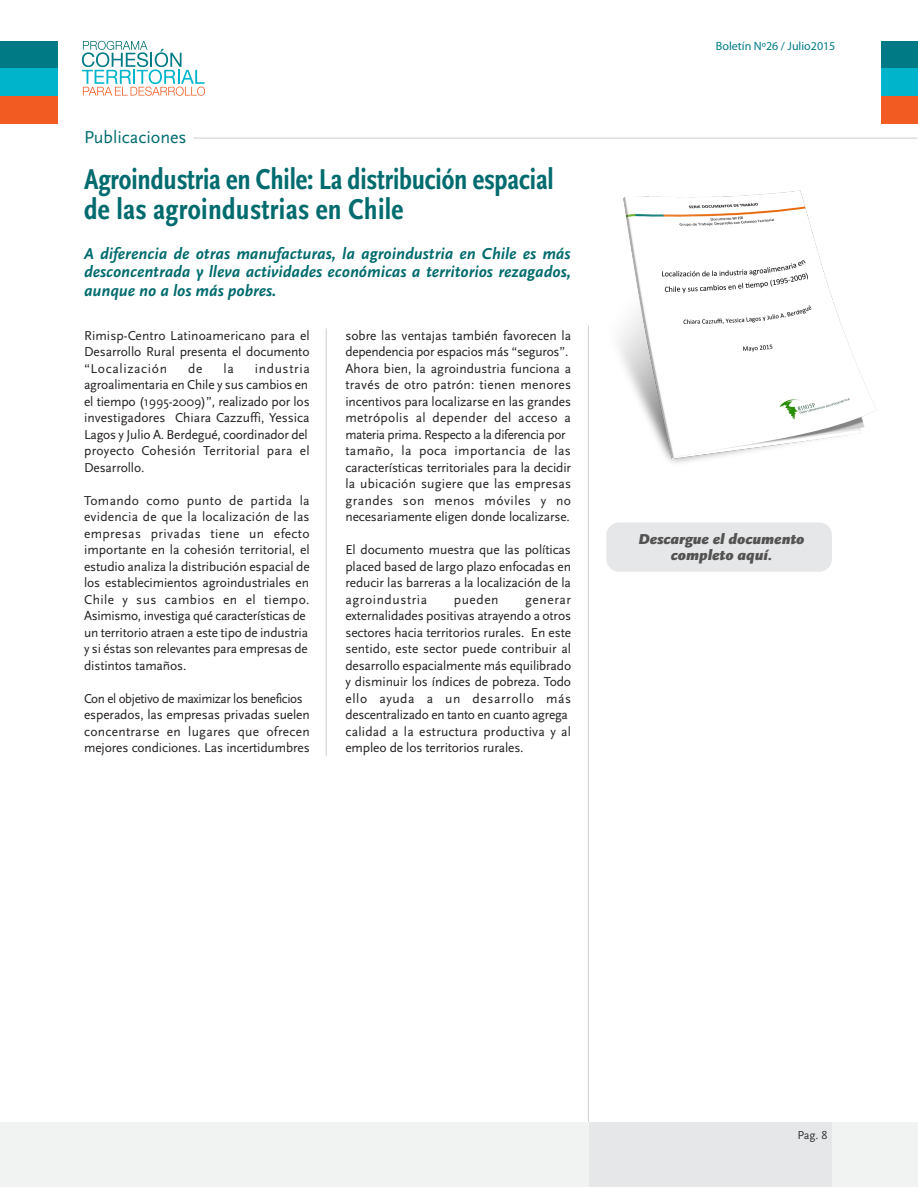
<style>
.page{position:relative;width:918px;height:1188px;background:#fff}
.page>*{position:absolute;margin:0;border:0;box-sizing:border-box;transform-origin:0 0}
.t1{font:700 condensed 30px/30px "Scala Sans";letter-spacing:-.005em;color:#006b6e}
.t2{font:18px "Scala Sans";color:#006b6e}
.t3{font:italic 700 16.5px/18.5px "Scala Sans";color:#006b6e;text-align:justify}
.t4{font:italic 900 15px/16.5px "Scala Sans";color:#545353;text-align:center}
.t5{font:13.5px/16.5px "Scala Sans";letter-spacing:-.01em;color:#231f20}
.t6{font:12px "Myriad Pro";color:#007b85}
.t7{font:12px "Scala Sans";color:#333}
</style>
<div class="page">
<hr style="left:588px;top:326px;width:1px;height:811px;background:#cdcdcd">
<div style="left:0;top:1122px;width:917px;height:64px;background:#f1f2f2"></div>
<div style="left:589px;top:1122px;width:243px;height:64px;background:#e6e7e8"></div>
<div style="left:0;top:41px;width:57px;height:28px;background:#007b85"></div>
<div style="left:0;top:69px;width:57px;height:27px;background:#00b5cb"></div>
<div style="left:0;top:96px;width:57px;height:28px;background:#f25b21"></div>
<div style="left:882px;top:41px;width:36px;height:28px;background:#007b85"></div>
<div style="left:882px;top:69px;width:36px;height:27px;background:#00b5cb"></div>
<div style="left:882px;top:96px;width:36px;height:28px;background:#f25b21"></div>
<hr style="left:326px;top:328px;width:1px;height:428px;background:#cdcdcd">
<hr style="left:193px;top:138px;width:724px;height:1px;background:#cdcdcd">
<img style="left:619px;top:191px;width:258px;height:272px">
<div style="left:606px;top:522px;width:226px;height:50px;background:#e6e7e8;border-radius:13px"></div>
<svg style="left:82px;top:41px;width:123px;height:55px"></svg>
<h2 class="t2" style="left:84px;top:127px;width:104px">Publicaciones</h2>
<h1 class="t1" style="left:84px;top:165px;width:471px">Agroindustria en Chile: La distribución espacial de las agroindustrias en Chile</h1>
<p class="t3" style="left:84px;top:245px;width:488px">A diferencia de otras manufacturas, la agroindustria en Chile es más desconcentrada y lleva actividades económicas a territorios rezagados, aunque no a los más pobres.</p>
<p class="t5" style="left:84px;top:327px;width:227px;text-align:justify">Rimisp-Centro Latinoamericano para el Desarrollo Rural presenta el documento “Localización</p>
<p class="t5" style="left:345px;top:327px;width:227px">sobre las ventajas también favorecen la dependencia por espacios más “seguros”.<br>Ahora bien, la agroindustria funciona a través de otro patrón: tienen menores incentivos para localizarse en las grandes metrópolis al depender del acceso a materia prima. Respecto a la diferencia por tamaño, la poca importancia de las características territoriales para la decidir la ubicación sugiere que las empresas grandes son menos móviles y no necesariamente eligen donde localizarse.</p>
<p class="t5" style="left:345px;top:542px;width:227px;text-align:justify">El documento muestra que las políticas placed based de largo plazo enfocadas en reducir las barreras a la localización de la agroindustria</p>
<p class="t5" style="left:84px;top:360px;width:227px;text-indent:171px">industria agroalimentaria en Chile y sus cambios en el tiempo (1995-2009)”, realizado por los investigadores Chiara Cazzuffi, Yessica Lagos y Julio A. Berdegué, coordinador del proyecto Cohesión Territorial para el Desarrollo.</p>
<p class="t5" style="left:84px;top:492px;width:227px">Tomando como punto de partida la evidencia de que la localización de las empresas privadas tiene un efecto importante en la cohesión territorial, el estudio analiza la distribución espacial de los establecimientos agroindustriales en Chile y sus cambios en el tiempo.<br>Asimismo, investiga qué características de un territorio atraen a este tipo de industria y si éstas son relevantes para empresas de distintos tamaños.</p>
<p class="t5" style="left:84px;top:690px;width:227px">Con el objetivo de maximizar los beneficios esperados, las empresas privadas suelen concentrarse en lugares que ofrecen mejores condiciones. Las incertidumbres</p>
<p class="t5" style="left:188px;top:360px;width:16px">de</p>
<p class="t5" style="left:223px;top:360px;width:12px">la</p>
<p class="t5" style="left:454px;top:591px;width:46px">pueden</p>
<p class="t5" style="left:345px;top:591px;width:227px;text-indent:180px">generar externalidades positivas atrayendo a otros sectores hacia territorios rurales. En este sentido, este sector puede contribuir al desarrollo espacialmente más equilibrado y disminuir los índices de pobreza. Todo ello ayuda a un desarrollo más descentralizado en tanto en cuanto agrega calidad a la estructura productiva y al empleo de los territorios rurales.</p>
<p class="t6" style="left:716px;top:39px;width:121px">Boletín Nº26 / Julio2015</p>
<p class="t4" style="left:638px;top:531px;width:168px">Descargue el documento completo aquí.</p>
<p class="t7" style="left:797px;top:1129px;width:31px">Pag. 8</p>
</div>
